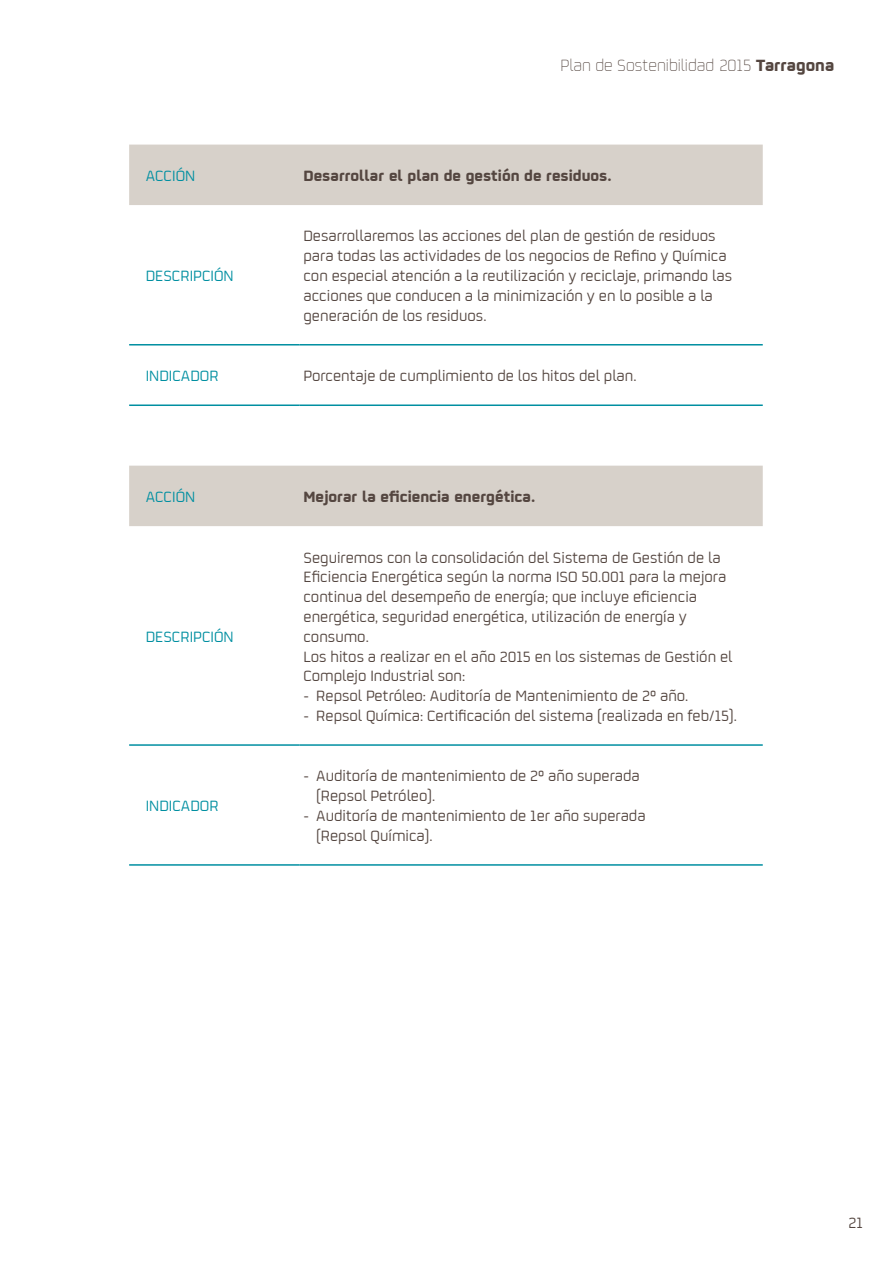
<style>
.page{position:relative;width:893px;height:1263px;background:#fff}
.page>*{position:absolute;margin:0;border:0;box-sizing:border-box;transform-origin:0 0}
.t1{font:300 18px "Repsol";color:#544640}
.t2{font:16.5px/19.8px "Repsol";color:#544640}
.t3{font:700 16.5px "Repsol";color:#544640}
.t4{font:16.5px "Repsol";color:#008fa1}
.s1{font-weight:700}
</style>
<div class="page">
<div style="left:129px;top:145px;width:634px;height:60px;background:#d7d1ca"></div>
<hr style="left:129px;top:404px;width:170px;height:2px;background:#008fa1">
<hr style="left:299px;top:404px;width:464px;height:2px;background:#008fa1">
<hr style="left:129px;top:344px;width:170px;height:1px;background:#008fa1">
<hr style="left:299px;top:344px;width:464px;height:1px;background:#008fa1">
<div style="left:129px;top:466px;width:634px;height:60px;background:#d7d1ca"></div>
<hr style="left:129px;top:864px;width:170px;height:2px;background:#008fa1">
<hr style="left:299px;top:864px;width:464px;height:2px;background:#008fa1">
<hr style="left:129px;top:744px;width:170px;height:2px;background:#008fa1">
<hr style="left:299px;top:744px;width:464px;height:2px;background:#008fa1">
<p class="t1" style="left:560px;top:53px;width:275px">Plan de Sostenibilidad 2015 <span class="s1">Tarragona</span></p>
<p class="t4" style="left:146px;top:164px;width:51px">ACCIÓN</p>
<p class="t3" style="left:303px;top:162px;width:310px">Desarrollar el plan de gestión de residuos.</p>
<p class="t4" style="left:146px;top:265px;width:90px">DESCRIPCIÓN</p>
<p class="t2" style="left:303px;top:225px;width:430px">Desarrollaremos las acciones del plan de gestión de residuos para todas las actividades de los negocios de Refino y Química con especial atención a la reutilización y reciclaje, primando las acciones que conducen a la minimización y en lo posible a la generación de los residuos.</p>
<p class="t4" style="left:146px;top:365px;width:74px">INDICADOR</p>
<p class="t2" style="left:303px;top:365px;width:335px">Porcentaje de cumplimiento de los hitos del plan.</p>
<p class="t4" style="left:146px;top:485px;width:51px">ACCIÓN</p>
<p class="t3" style="left:303px;top:483px;width:233px">Mejorar la eficiencia energética.</p>
<p class="t4" style="left:146px;top:625px;width:90px">DESCRIPCIÓN</p>
<p class="t4" style="left:146px;top:795px;width:74px">INDICADOR</p>
<p class="t2" style="left:303px;top:546px;width:430px">Seguiremos con la consolidación del Sistema de Gestión de la Eficiencia Energética según la norma ISO 50.001 para la mejora continua del desempeño de energía; que incluye eficiencia energética, seguridad energética, utilización de energía y consumo.<br>Los hitos a realizar en el año 2015 en los sistemas de Gestión el Complejo Industrial son:</p>
<p class="t2" style="left:303px;top:685px;width:386px">- Repsol Petróleo: Auditoría de Mantenimiento de 2º año.</p>
<p class="t2" style="left:303px;top:705px;width:435px">- Repsol Química: Certificación del sistema (realizada en feb/15).</p>
<p class="t2" style="left:316px;top:765px;width:325px;text-indent:-13px">- Auditoría de mantenimiento de 2º año superada (Repsol Petróleo).</p>
<p class="t2" style="left:316px;top:805px;width:331px;text-indent:-13px">- Auditoría de mantenimiento de 1er año superada (Repsol Química).</p>
<p class="t2" style="left:848px;top:1211px;width:16px">21</p>
</div>
